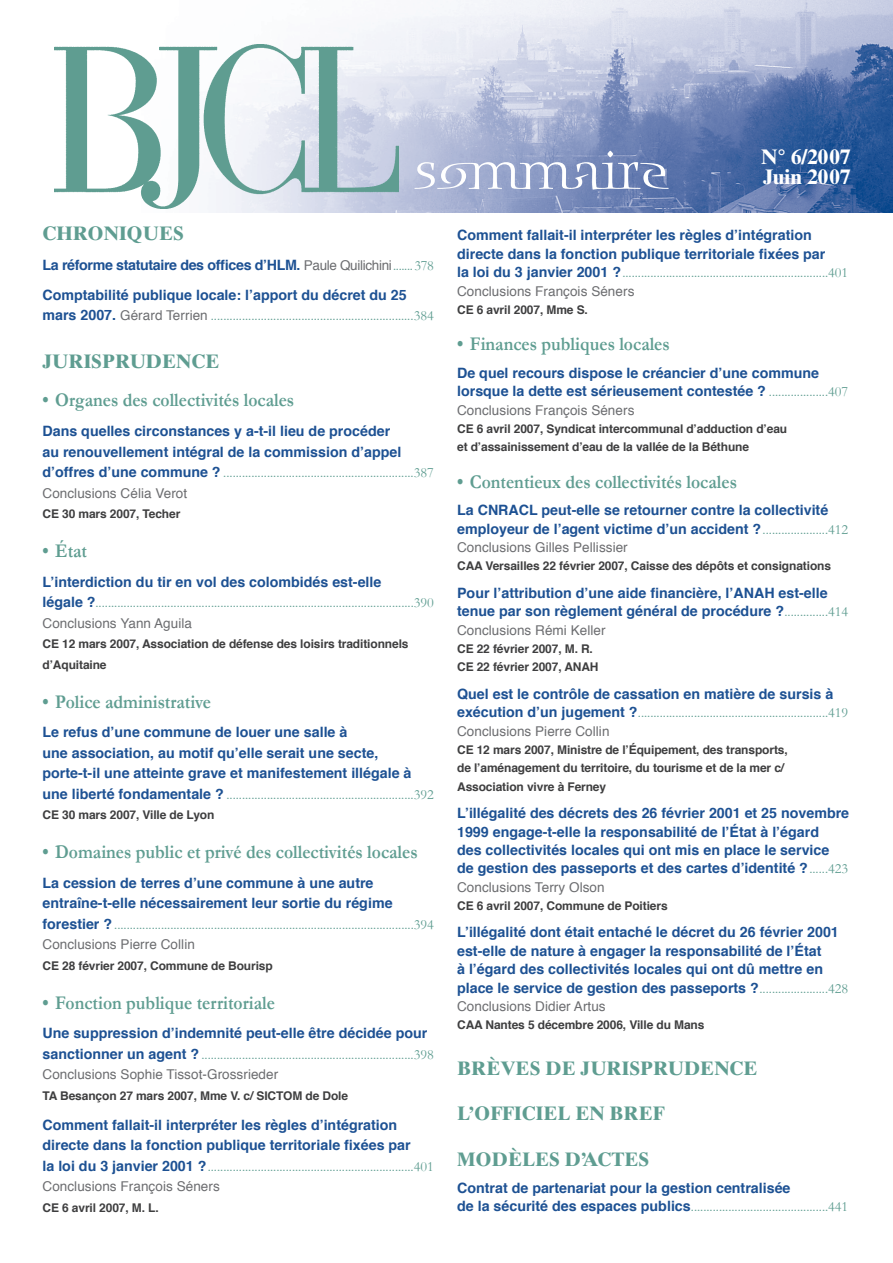
<style>
.page{position:relative;width:893px;height:1263px;background:#fff}
.page>*{position:absolute;margin:0;border:0;box-sizing:border-box;transform-origin:0 0}
.t1{font:55.2px "Blue Island Std";color:#fff}
.t2{font:700 21px/20.5px "Times Ten LT Std";color:#fff}
.t3{font:700 19.5px "Garamond";color:#5f9d91;scale:.9 1}
.t4{font:700 19.5px "Times Ten LT Std";color:#5f9d91}
.t5{font:700 14.25px/18.5px "Helvetica";color:#1d5193}
.t6{font:14.25px "Garamond";color:#5f9d91}
.t7{font:13.5px "Helvetica";letter-spacing:.005em;color:#6c6d70}
.t8{font:700 12px/18.5px "Helvetica";letter-spacing:-.01em;color:#3e3e3f}
.s1{font-weight:400;font-size:13.5px;color:#6c6d70}
.s2{font-family:"Garamond";font-weight:400;color:#5f9d91}
.s3{font-family:"Helvetica";font-weight:700;color:#1d5193}
.s4{font-family:"Helvetica";font-size:13.5px;color:#6c6d70}
</style>
<div class="page">
<img style="left:156px;top:0;width:737px;height:213px">
<img style="left:55px;top:45px;width:344px;height:163px">
<h1 class="t1" style="left:415px;top:138px;width:255px">sommaire</h1>
<h2 class="t2" style="left:761px;top:146px;width:91px">N° 6/2007<br>JUIN 2007</h2>
<h3 class="t4" style="left:43px;top:222px;width:143px">CHRONIQUES</h3>
<p class="t5" style="left:43px;top:250px;width:393px;line-height:29.5px">La réforme statutaire des offices d’HLM. <span class="s1">Paule Quilichini</span><span class="s2">.......378<br></span>Comptabilité publique locale: l’apport du décret du 25</p>
<p class="t6" style="left:43px;top:307px;width:393px"><span class="s3">mars 2007.</span> <span class="s4">Gérard Terrien</span> .................................................................384</p>
<h3 class="t4" style="left:43px;top:349px;width:179px">JURISPRUDENCE</h3>
<h3 class="t3" style="left:43px;top:389px;width:281px">• Organes des collectivités locales</h3>
<p class="t5" style="left:43px;top:421px;width:360px;line-height:20.5px">Dans quelles circonstances y a-t-il lieu de procéder au renouvellement intégral de la commission d’appel</p>
<p class="t6" style="left:43px;top:464px;width:393px"><span class="s3">d’offres d’une commune ?</span> .............................................................387</p>
<p class="t7" style="left:43px;top:483px;width:146px">Conclusions Célia Verot</p>
<p class="t8" style="left:43px;top:505px;width:139px">CE 30 mars 2007, Techer</p>
<h3 class="t3" style="left:43px;top:539px;width:51px">• État</h3>
<p class="t5" style="left:43px;top:572px;width:340px">L’interdiction du tir en vol des colombidés est-elle</p>
<p class="t6" style="left:43px;top:594px;width:393px"><span class="s3">légale ?</span>......................................................................................................390</p>
<p class="t7" style="left:43px;top:612px;width:151px">Conclusions Yann Aguila</p>
<p class="t8" style="left:43px;top:634px;width:368px;line-height:20.5px">CE 12 mars 2007, Association de défense des loisirs traditionnels d’Aquitaine</p>
<h3 class="t3" style="left:43px;top:690px;width:189px">• Police administrative</h3>
<p class="t5" style="left:43px;top:722px;width:371px;line-height:20.5px">Le refus d’une commune de louer une salle à<br>une association, au motif qu’elle serait une secte, porte-t-il une atteinte grave et manifestement illégale à</p>
<p class="t6" style="left:43px;top:786px;width:393px"><span class="s3">une liberté fondamentale ?</span> ............................................................392</p>
<p class="t8" style="left:43px;top:806px;width:173px">CE 30 mars 2007, Ville de Lyon</p>
<h3 class="t3" style="left:43px;top:840px;width:418px">• Domaines public et privé des collectivités locales</h3>
<p class="t5" style="left:43px;top:872px;width:352px;line-height:20.5px">La cession de terres d’une commune à une autre entraîne-t-elle nécessairement leur sortie du régime</p>
<p class="t6" style="left:43px;top:916px;width:393px"><span class="s3">forestier ?</span>................................................................................................394</p>
<p class="t7" style="left:43px;top:934px;width:154px">Conclusions Pierre Collin</p>
<p class="t8" style="left:43px;top:957px;width:232px">CE 28 février 2007, Commune de Bourisp</p>
<h3 class="t3" style="left:43px;top:991px;width:260px">• Fonction publique territoriale</h3>
<p class="t5" style="left:43px;top:1024px;width:386px">Une suppression d’indemnité peut-elle être décidée pour</p>
<p class="t6" style="left:43px;top:1046px;width:393px"><span class="s3">sanctionner un agent ?</span> ....................................................................398</p>
<p class="t7" style="left:43px;top:1064px;width:237px">Conclusions Sophie Tissot-Grossrieder</p>
<p class="t8" style="left:43px;top:1087px;width:307px">TA Besançon 27 mars 2007, Mme V. c/ SICTOM de Dole</p>
<p class="t5" style="left:43px;top:1114px;width:370px;line-height:20.5px">Comment fallait-il interpréter les règles d’intégration directe dans la fonction publique territoriale fixées par</p>
<p class="t6" style="left:43px;top:1158px;width:393px"><span class="s3">la loi du 3 janvier 2001 ?</span>..................................................................401</p>
<p class="t7" style="left:43px;top:1176px;width:179px">Conclusions François Séners</p>
<p class="t8" style="left:43px;top:1199px;width:118px">CE 6 avril 2007, M. L.</p>
<p class="t5" style="left:457px;top:226px;width:370px">Comment fallait-il interpréter les règles d’intégration directe dans la fonction publique territoriale fixées par</p>
<p class="t6" style="left:457px;top:264px;width:393px"><span class="s3">la loi du 3 janvier 2001 ?</span>..................................................................401</p>
<p class="t7" style="left:457px;top:280px;width:179px">Conclusions François Séners</p>
<p class="t8" style="left:457px;top:301px;width:132px">CE 6 avril 2007, Mme S.</p>
<h3 class="t3" style="left:457px;top:333px;width:238px">• Finances publiques locales</h3>
<p class="t5" style="left:457px;top:364px;width:393px">De quel recours dispose le créancier d’une commune lorsque la dette est sérieusement contestée ? <span class="s2">...................407</span></p>
<p class="t7" style="left:457px;top:399px;width:179px">Conclusions François Séners</p>
<p class="t8" style="left:457px;top:420px;width:332px">CE 6 avril 2007, Syndicat intercommunal d’adduction d’eau et d’assainissement d’eau de la vallée de la Béthune</p>
<h3 class="t3" style="left:457px;top:470px;width:312px">• Contentieux des collectivités locales</h3>
<p class="t5" style="left:457px;top:501px;width:393px">La CNRACL peut-elle se retourner contre la collectivité employeur de l’agent victime d’un accident ?<span class="s2">.....................412</span></p>
<p class="t7" style="left:457px;top:537px;width:172px">Conclusions Gilles Pellissier</p>
<p class="t8" style="left:457px;top:557px;width:375px">CAA Versailles 22 février 2007, Caisse des dépôts et consignations</p>
<p class="t5" style="left:457px;top:584px;width:393px">Pour l’attribution d’une aide financière, l’ANAH est-elle tenue par son règlement général de procédure ?<span class="s2">..............414</span></p>
<p class="t7" style="left:457px;top:619px;width:150px">Conclusions Rémi Keller</p>
<p class="t8" style="left:457px;top:640px;width:143px">CE 22 février 2007, M. R.<br>CE 22 février 2007, ANAH</p>
<p class="t5" style="left:457px;top:685px;width:378px">Quel est le contrôle de cassation en matière de sursis à</p>
<p class="t6" style="left:457px;top:704px;width:393px"><span class="s3">exécution d’un jugement ?</span>.............................................................419</p>
<p class="t7" style="left:457px;top:720px;width:154px">Conclusions Pierre Collin</p>
<p class="t8" style="left:457px;top:741px;width:332px">CE 12 mars 2007, Ministre de l’Équipement, des transports, de l’aménagement du territoire, du tourisme et de la mer c/<br>Association vivre à Ferney</p>
<p class="t5" style="left:457px;top:804px;width:394px">L’illégalité des décrets des 26 février 2001 et 25 novembre 1999 engage-t-elle la responsabilité de l’État à l’égard<br>des collectivités locales qui ont mis en place le service de gestion des passeports et des cartes d’identité ?<span class="s2">......423</span></p>
<p class="t7" style="left:457px;top:876px;width:149px">Conclusions Terry Olson</p>
<p class="t8" style="left:457px;top:897px;width:212px">CE 6 avril 2007, Commune de Poitiers</p>
<p class="t5" style="left:457px;top:923px;width:393px">L’illégalité dont était entaché le décret du 26 février 2001 est-elle de nature à engager la responsabilité de l’État<br>à l’égard des collectivités locales qui ont dû mettre en place le service de gestion des passeports ?<span class="s2">......................428</span></p>
<p class="t7" style="left:457px;top:996px;width:150px">Conclusions Didier Artus</p>
<p class="t8" style="left:457px;top:1016px;width:249px">CAA Nantes 5 décembre 2006, Ville du Mans</p>
<h3 class="t4" style="left:457px;top:1056px;width:302px">BRÈVES DE JURISPRUDENCE</h3>
<h3 class="t4" style="left:457px;top:1102px;width:209px">L’OFFICIEL EN BREF</h3>
<h3 class="t4" style="left:457px;top:1147px;width:194px">MODÈLES D’ACTES</h3>
<p class="t5" style="left:457px;top:1179px;width:335px">Contrat de partenariat pour la gestion centralisée</p>
<p class="t6" style="left:457px;top:1198px;width:393px"><span class="s3">de la sécurité des espaces publics</span>............................................441</p>
</div>
